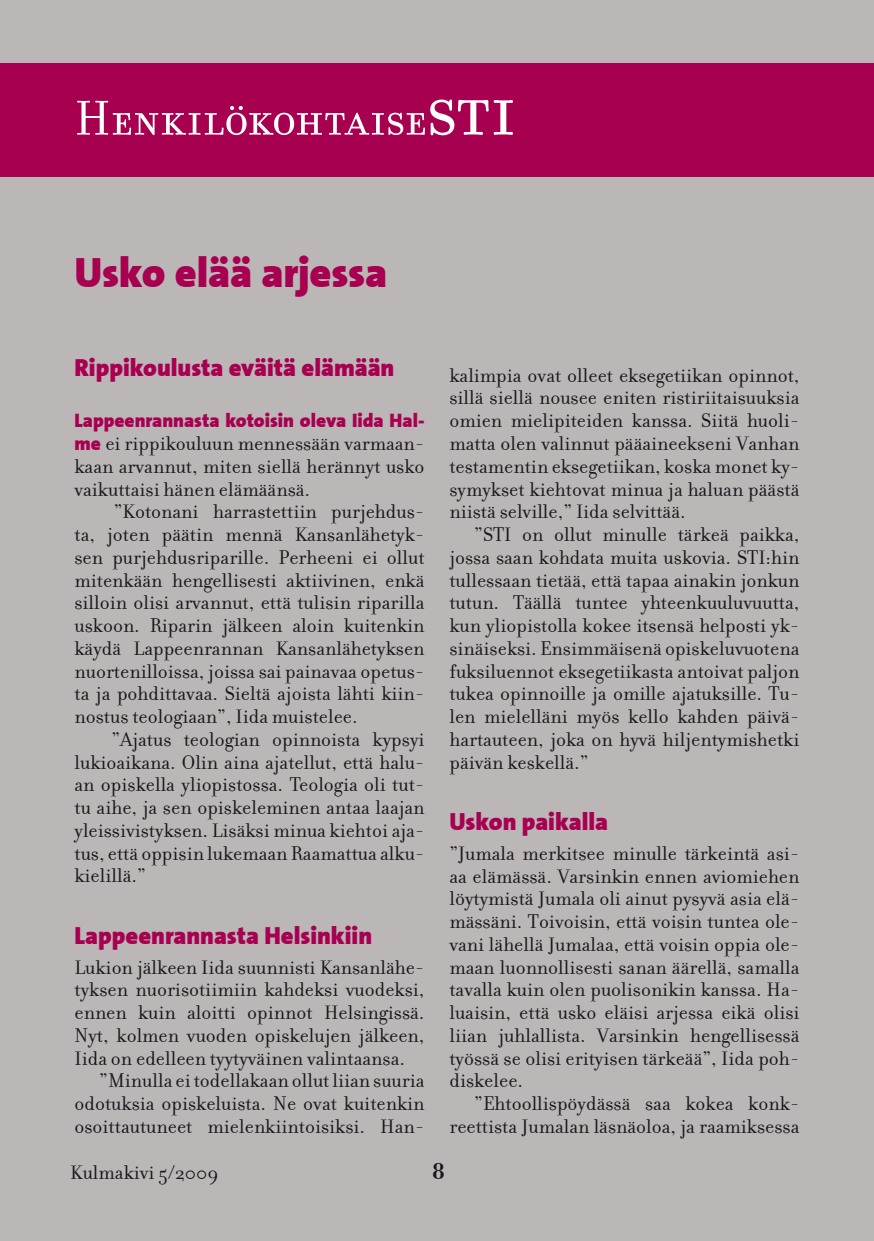
<style>
.page{position:relative;width:874px;height:1241px;background:#fff}
.page>*{position:absolute;margin:0;border:0;box-sizing:border-box;transform-origin:0 0}
.t1{font:52.5px "Filosofia Small Caps";letter-spacing:-.005em;color:#fff}
.t2{font:42px "The Sans Black Plain";letter-spacing:-.005em;color:#a70051}
.t3{font:24.5px "The Sans Black Plain";color:#a70051}
.t4{font:700 24.5px "Filosofia";color:#1a171c}
.t5{font:21px/22.8px "Filosofia";color:#1a171c;text-align:justify}
.t6{font:700 21px "Times New Roman";color:#1a171c}
.t7{font:19.25px "The Sans Black Plain";color:#a70051}
.s1{font-size:84px}
.s2{font-family:"The Sans Black Plain";font-size:19.25px;color:#a70051}
</style>
<div class="page">
<div style="left:0;top:0;width:873px;height:1240px;background:#bbb7b7"></div>
<div style="left:0;top:63px;width:873px;height:114px;background:#a70051"></div>
<h1 class="t1" style="left:74px;top:90px;width:443px">Henkilökohtaise<span class="s1">sti</span></h1>
<h2 class="t2" style="left:74px;top:237px;width:314px">Usko elää arjessa</h2>
<p class="t3" style="left:74px;top:346px;width:321px">Rippikoulusta eväitä elämään</p>
<p class="t7" style="left:74px;top:404px;width:351px">Lappeenrannasta kotoisin oleva Iida Hal-</p>
<p class="t5" style="left:74px;top:432px;width:351px"><span class="s2">me</span> ei rippikouluun mennessään varmaan&shy;kaan arvannut, miten siellä herännyt usko vaikuttaisi hänen elämäänsä.</p>
<p class="t5" style="left:74px;top:500px;width:351px;text-indent:39px">”Kotonani harrastettiin purjehdus&shy;ta, joten päätin mennä Kansanlähetyk&shy;sen purjehdusriparille. Perheeni ei ollut mitenkään hengellisesti aktiivinen, enkä silloin olisi arvannut, että tulisin riparilla uskoon. Riparin jälkeen aloin kuitenkin käydä Lappeenrannan Kansanlähetyksen nuortenilloissa, joissa sai painavaa opetus&shy;ta ja pohdittavaa. Sieltä ajoista lähti kiin&shy;nostus teologiaan”, Iida muistelee.</p>
<p class="t5" style="left:74px;top:728px;width:351px;text-indent:37px">”Ajatus teologian opinnoista kypsyi lukioaikana. Olin aina ajatellut, että halu&shy;an opiskella yliopistossa. Teologia oli tut&shy;tu aihe, ja sen opiskeleminen antaa laajan yleissivistyksen. Lisäksi minua kiehtoi aja&shy;tus, että oppisin lukemaan Raamattua alku&shy;kielillä.”</p>
<p class="t3" style="left:74px;top:914px;width:299px">Lappeenrannasta Helsinkiin</p>
<p class="t5" style="left:74px;top:955px;width:351px">Lukion jälkeen Iida suunnisti Kansanlähe-</p>
<p class="t5" style="left:74px;top:978px;width:351px">tyksen nuorisotiimiin kahdeksi vuodeksi,</p>
<p class="t5" style="left:74px;top:1001px;width:351px">ennen kuin aloitti opinnot Helsingissä.</p>
<p class="t5" style="left:74px;top:1024px;width:351px">Nyt, kolmen vuoden opiskelujen jälkeen,</p>
<p class="t5" style="left:74px;top:1046px;width:332px">Iida on edelleen tyytyväinen valintaansa.</p>
<p class="t5" style="left:99px;top:1069px;width:326px">”Minulla ei todellakaan ollut liian suuria</p>
<p class="t5" style="left:74px;top:1092px;width:351px">odotuksia opiskeluista. Ne ovat kuitenkin</p>
<p class="t5" style="left:74px;top:1115px;width:351px">osoittautuneet mielenkiintoisiksi. Han-</p>
<p class="t5" style="left:449px;top:364px;width:351px">kalimpia ovat olleet eksegetiikan opinnot, sillä siellä nousee eniten ristiriitaisuuksia omien mielipiteiden kanssa. Siitä huoli&shy;matta olen valinnut pääaineekseni Vanhan testamentin eksegetiikan, koska monet ky&shy;symykset kiehtovat minua ja haluan päästä niistä selville,” Iida selvittää.</p>
<p class="t5" style="left:449px;top:523px;width:351px;text-indent:25px">”STI on ollut minulle tärkeä paikka, jossa saan kohdata muita uskovia. STI:hin tullessaan tietää, että tapaa ainakin jonkun tutun. Täällä tuntee yhteenkuuluvuutta, kun yliopistolla kokee itsensä helposti yk&shy;sinäiseksi. Ensimmäisenä opiskeluvuotena fuksiluennot eksegetiikasta antoivat paljon tukea opinnoille ja omille ajatuksille. Tu&shy;len mielelläni myös kello kahden päivä&shy;hartauteen, joka on hyvä hiljentymishetki päivän keskellä.”</p>
<p class="t3" style="left:449px;top:800px;width:160px">Uskon paikalla</p>
<p class="t5" style="left:449px;top:842px;width:351px">”Jumala merkitsee minulle tärkeintä asi&shy;aa elämässä. Varsinkin ennen aviomiehen löytymistä Jumala oli ainut pysyvä asia elä&shy;mässäni. Toivoisin, että voisin tuntea ole&shy;vani lähellä Jumalaa, että voisin oppia ole&shy;maan luonnollisesti sanan äärellä, samalla tavalla kuin olen puolisonikin kanssa. Ha&shy;luaisin, että usko eläisi arjessa eikä olisi liian juhlallista. Varsinkin hengellisessä työssä se olisi erityisen tärkeää”, Iida poh&shy;diskelee.</p>
<p class="t5" style="left:449px;top:1092px;width:351px;text-align:right">”Ehtoollispöydässä saa kokea konk&shy;reettista Jumalan läsnäoloa, ja raamiksessa</p>
<p class="t5" style="left:79px;top:1159px;width:149px">Kulmakivi 5/2 09</p>
<p class="t6" style="left:433px;top:1149px;width:12px">8</p>
<p class="t5" style="left:70px;top:1161px;width:149px">Kulmakivi 5/2009</p>
<p class="t4" style="left:431px;top:1155px;width:15px">8</p>
</div>
